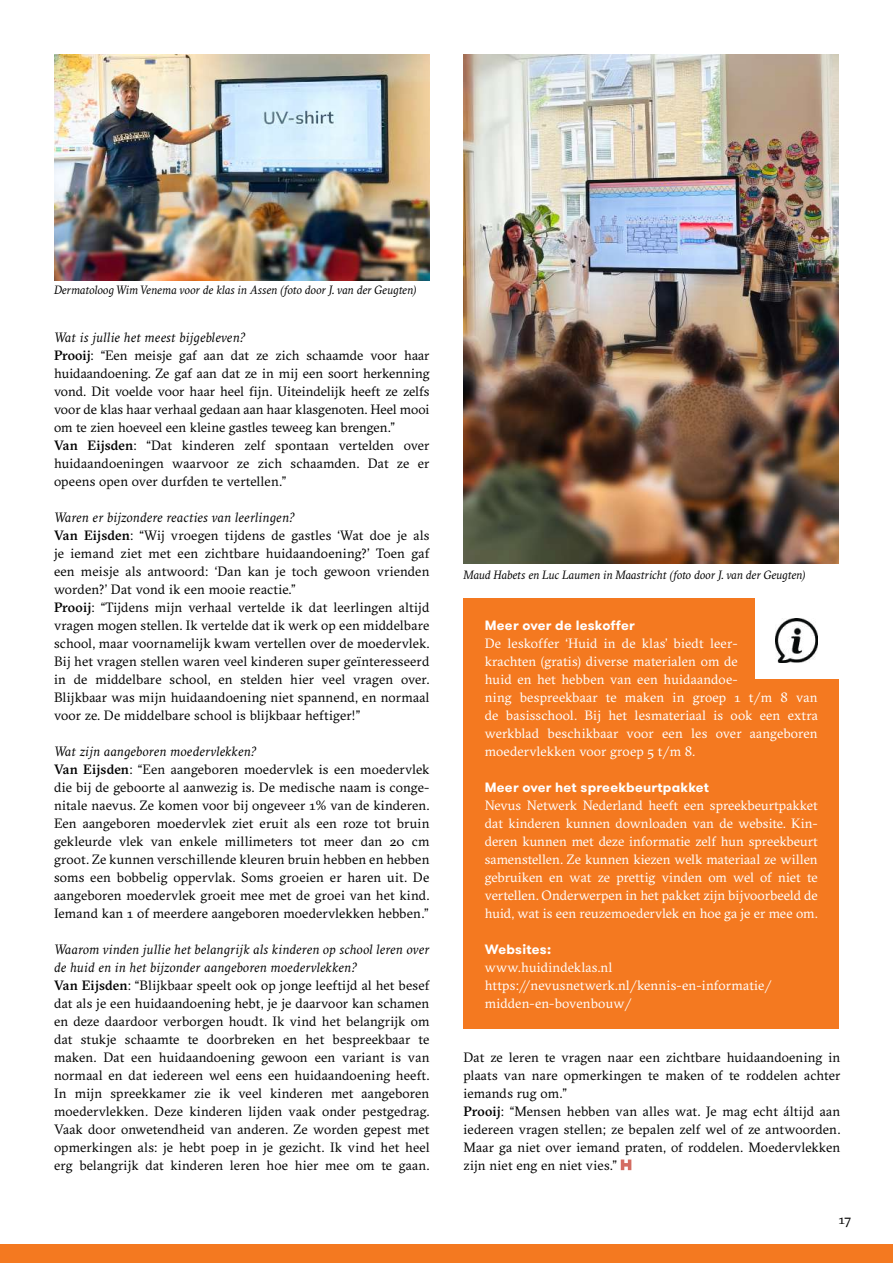
<style>
.page{position:relative;width:893px;height:1263px;background:#fff}
.page>*{position:absolute;margin:0;border:0;box-sizing:border-box;transform-origin:0 0}
.t1{font:13.5px/18px "GT Sectra";letter-spacing:.01em;color:#000}
.t2{font:13.5px/18px "GT Sectra";letter-spacing:.01em;color:#fff}
.t3{font:700 13.5px "GT Walsheim";letter-spacing:.02em;color:#fff}
.t4{font:italic 12px "GT Sectra";letter-spacing:-.01em;color:#000}
.s1{font-style:italic}
.s2{font-weight:500}
</style>
<div class="page">
<img style="left:463px;top:54px;width:376px;height:509px">
<div style="left:463px;top:598px;width:376px;height:431px;background:#f47920"></div>
<div style="left:755px;top:597px;width:85px;height:81px;background:#fff"></div>
<img style="left:775px;top:619px;width:43px;height:43px">
<svg style="left:621px;top:1159px;width:10px;height:11px"></svg>
<img style="left:54px;top:54px;width:375px;height:227px">
<div style="left:0;top:1245px;width:893px;height:18px;background:#f47920"></div>
<p class="t4" style="left:54px;top:282px;width:364px">Dermatoloog Wim Venema voor de klas in Assen (foto door J. van der Geugten)</p>
<p class="t1" style="left:54px;top:328px;width:377px"><span class="s1">Wat is jullie het meest bijgebleven?<br></span><span class="s2">Prooij</span>: “Een meisje gaf aan dat ze zich schaamde voor haar huidaandoening. Ze gaf aan dat ze in mij een soort herkenning vond. Dit voelde voor haar heel fijn. Uiteindelijk heeft ze zelfs voor de klas haar verhaal gedaan aan haar klasgenoten. Heel mooi om te zien hoeveel een kleine gastles teweeg kan brengen.”<br><span class="s2">Van Eijsden</span>: “Dat kinderen zelf spontaan vertelden over huidaandoeningen waarvoor ze zich schaamden. Dat ze er opeens open over durfden te vertellen.”</p>
<p class="t1" style="left:54px;top:508px;width:377px"><span class="s1">Waren er bijzondere reacties van leerlingen?<br></span><span class="s2">Van Eijsden</span>: “Wij vroegen tijdens de gastles ‘Wat doe je als je iemand ziet met een zichtbare huidaandoening?’ Toen gaf een meisje als antwoord: ‘Dan kan je toch gewoon vrienden worden?’ Dat vond ik een mooie reactie.”<br><span class="s2">Prooij</span>: “Tijdens mijn verhaal vertelde ik dat leerlingen altijd vragen mogen stellen. Ik vertelde dat ik werk op een middelbare school, maar voornamelijk kwam vertellen over de moedervlek.<br>Bij het vragen stellen waren veel kinderen super geïnteresseerd in de middelbare school, en stelden hier veel vragen over.<br>Blijkbaar was mijn huidaandoening niet spannend, en normaal voor ze. De middelbare school is blijkbaar heftiger!”</p>
<p class="t1" style="left:54px;top:742px;width:377px"><span class="s1">Wat zijn aangeboren moedervlekken?<br></span><span class="s2">Van Eijsden</span>: “Een aangeboren moedervlek is een moedervlek die bij de geboorte al aanwezig is. De medische naam is conge&shy;nitale naevus. Ze komen voor bij ongeveer 1% van de kinderen.<br>Een aangeboren moedervlek ziet eruit als een roze tot bruin gekleurde vlek van enkele millimeters tot meer dan 20 cm groot. Ze kunnen verschillende kleuren bruin hebben en hebben soms een bobbelig oppervlak. Soms groeien er haren uit. De aangeboren moedervlek groeit mee met de groei van het kind.<br>Iemand kan 1 of meerdere aangeboren moedervlekken hebben.”</p>
<p class="t1" style="left:54px;top:940px;width:377px"><span class="s1">Waarom vinden jullie het belangrijk als kinderen op school leren over de huid en in het bijzonder aangeboren moedervlekken?<br></span><span class="s2">Van Eijsden</span>: “Blijkbaar speelt ook op jonge leeftijd al het besef dat als je een huidaandoening hebt, je je daarvoor kan schamen en deze daardoor verborgen houdt. Ik vind het belangrijk om dat stukje schaamte te doorbreken en het bespreekbaar te maken. Dat een huidaandoening gewoon een variant is van normaal en dat iedereen wel eens een huidaandoening heeft.<br>In mijn spreekkamer zie ik veel kinderen met aangeboren moedervlekken. Deze kinderen lijden vaak onder pestgedrag.<br>Vaak door onwetendheid van anderen. Ze worden gepest met opmerkingen als: je hebt poep in je gezicht. Ik vind het heel erg belangrijk dat kinderen leren hoe hier mee om te gaan.</p>
<p class="t4" style="left:463px;top:567px;width:343px">Maud Habets en Luc Laumen in Maastricht (foto door J. van der Geugten)</p>
<p class="t3" style="left:485px;top:616px;width:152px">Meer over de leskoffer</p>
<p class="t2" style="left:485px;top:634px;width:334px">De leskoffer ‘Huid in de klas’ biedt leer-<br>krachten (gratis) diverse materialen om de<br>huid en het hebben van een huidaandoe-<br>ning bespreekbaar te maken in groep 1 t/m 8 van de basisschool. Bij het lesmateriaal is ook een extra werkblad beschikbaar voor een les over aangeboren moedervlekken voor groep 5 t/m 8.</p>
<p class="t3" style="left:485px;top:778px;width:226px">Meer over het spreekbeurtpakket</p>
<p class="t2" style="left:485px;top:796px;width:334px;text-align:justify">Nevus Netwerk Nederland heeft een spreekbeurtpakket dat kinderen kunnen downloaden van de website. Kin&shy;deren kunnen met deze informatie zelf hun spreekbeurt samenstellen. Ze kunnen kiezen welk materiaal ze willen gebruiken en wat ze prettig vinden om wel of niet te vertellen. Onderwerpen in het pakket zijn bijvoorbeeld de huid, wat is een reuzemoedervlek en hoe ga je er mee om.</p>
<p class="t3" style="left:485px;top:940px;width:68px">Websites:</p>
<p class="t2" style="left:485px;top:958px;width:288px">www.huidindeklas.nl https://nevusnetwerk.nl/kennis-en-informatie/ midden-en-bovenbouw/</p>
<p class="t1" style="left:463px;top:1048px;width:378px">Dat ze leren te vragen naar een zichtbare huidaandoening in plaats van nare opmerkingen te maken of te roddelen achter iemands rug om.”<br><span class="s2">Prooij</span>: “Mensen hebben van alles wat. Je mag echt áltijd aan iedereen vragen stellen; ze bepalen zelf wel of ze antwoorden.<br>Maar ga niet over iemand praten, of roddelen. Moedervlekken zijn niet eng en niet vies.”</p>
<p class="t1" style="left:839px;top:1210px;width:14px">17</p>
</div>
